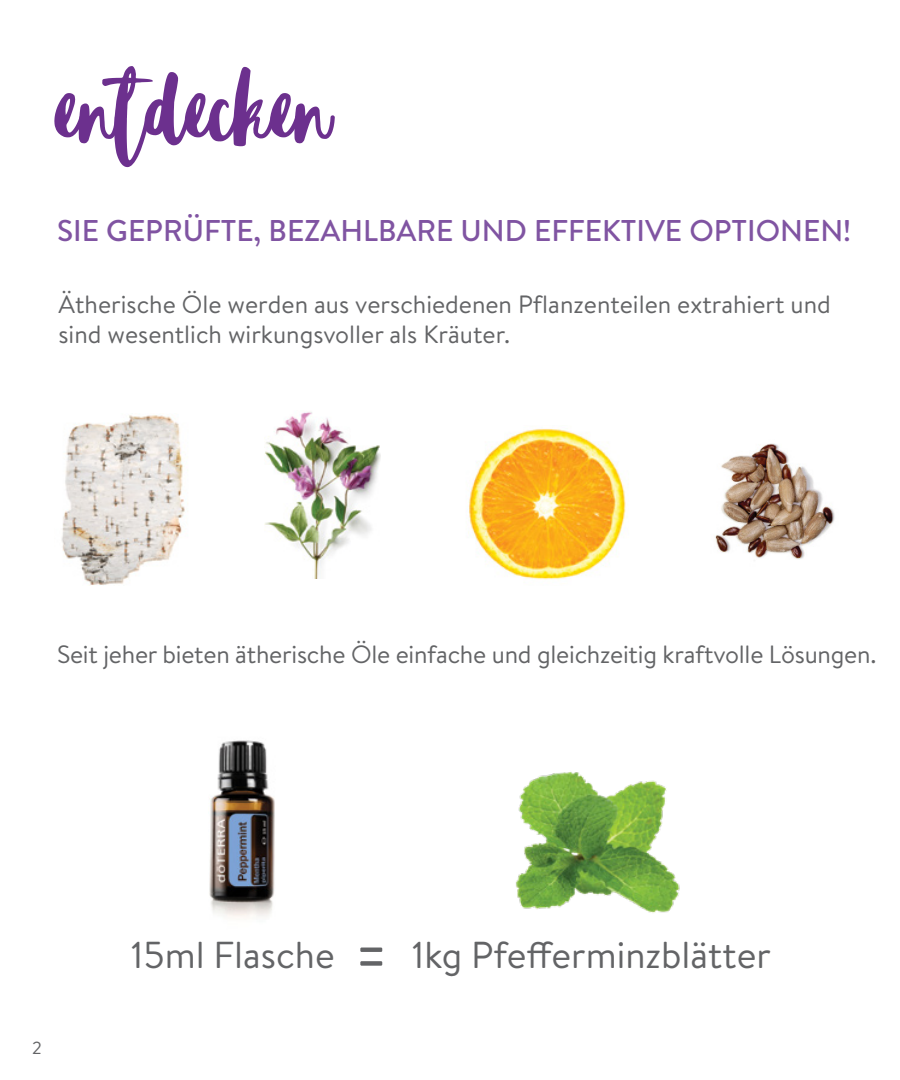
<style>
.page{position:relative;width:900px;height:1080px;background:#fff}
.page>*{position:absolute;margin:0;border:0;box-sizing:border-box;transform-origin:0 0}
.t1{font:87.5px "Blacktear Script";color:#6c308e}
.t2{font:37.5px "Brandon Text";color:#636466}
.t3{font:500 30px "Brandon Text";color:#8054a2}
.t4{font:25px/30px "Brandon Text";color:#636466}
.t5{font:17.5px "Brandon Text";color:#636466}
.s1{font-size:65px}
</style>
<div class="page">
<img style="left:265px;top:412px;width:116px;height:167px">
<img style="left:468px;top:429px;width:158px;height:151px">
<img style="left:61px;top:415px;width:124px;height:170px">
<img style="left:715px;top:443px;width:120px;height:117px">
<img style="left:209px;top:740px;width:66px;height:177px">
<img style="left:516px;top:772px;width:164px;height:141px">
<h1 class="t1" style="left:55px;top:60px;width:277px">entdecken</h1>
<p class="t3" style="left:57px;top:210px;width:796px">SIE GEPRÜFTE, BEZAHLBARE UND EFFEKTIVE OPTIONEN!</p>
<p class="t4" style="left:58px;top:289px;width:774px">Ätherische Öle werden aus verschiedenen Pflanzenteilen extrahiert und sind wesentlich wirkungsvoller als Kräuter.</p>
<p class="t4" style="left:57px;top:639px;width:821px">Seit jeher bieten ätherische Öle einfache und gleichzeitig kraftvolle Lösungen.</p>
<p class="t5" style="left:32px;top:1036px;width:11px">2</p>
<h2 class="t2" style="left:131px;top:929px;width:641px">15ml Flasche <span class="s1">=</span> 1kg Pfefferminzblätter</h2>
</div>
